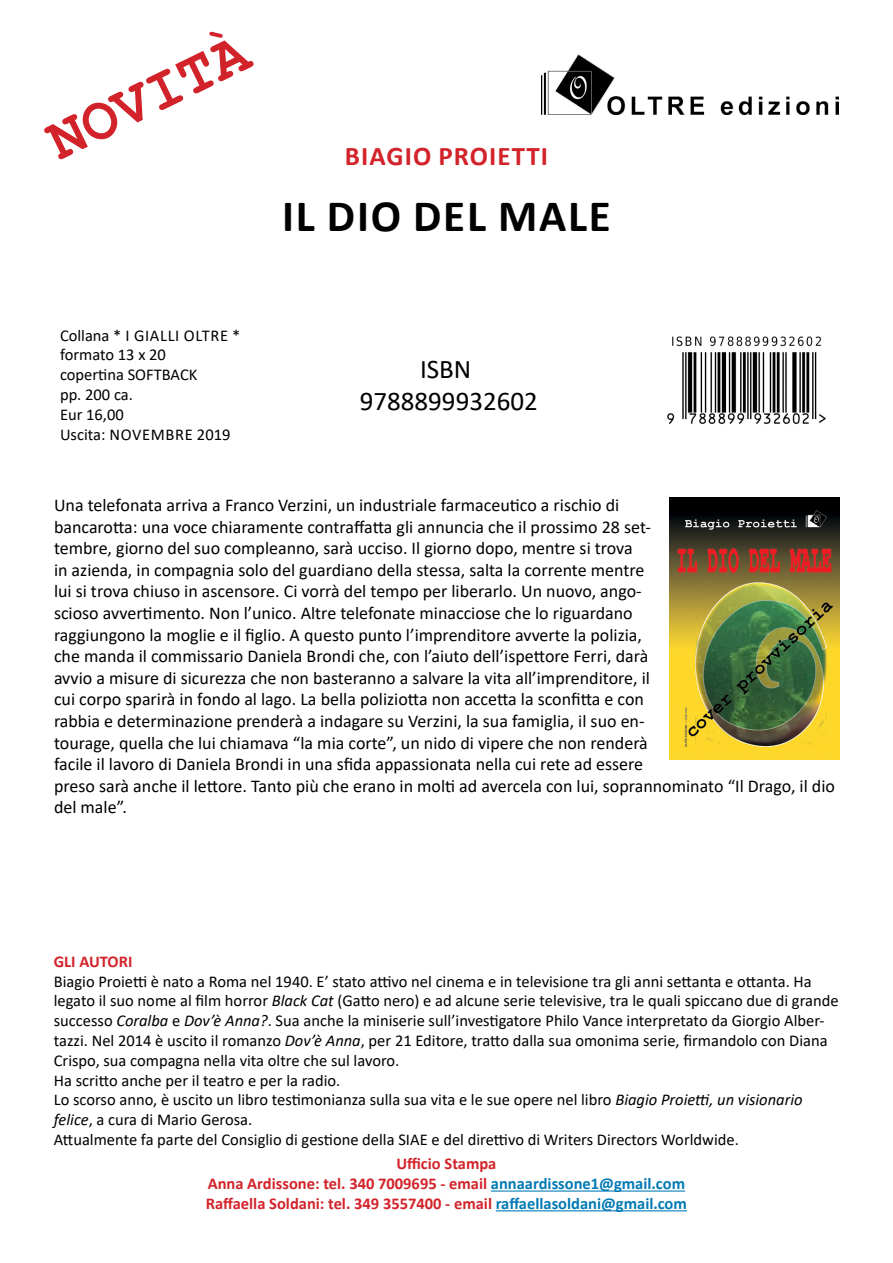
<style>
.page{position:relative;width:893px;height:1263px;background:#fff}
.page>*{position:absolute;margin:0;border:0;box-sizing:border-box;transform-origin:0 0}
.t1{font:700 60px "Courier New";color:#d2232a}
.t2{font:700 45px "Calibri";letter-spacing:.04em;color:#000}
.t3{font:27px/32.4px "Calibri";color:#000;text-align:center}
.t4{font:700 27px "Calibri";letter-spacing:.04em;color:#d2232a}
.t5{font:18px/21.6px "Calibri";color:#000}
.t6{font:16.5px/19.8px "Calibri";color:#000}
.t7{font:700 16.5px/19.8px "Calibri";color:#d2232a;text-align:center}
.s1{font-style:italic}
.s2{color:#0079b4}
</style>
<div class="page">
<img style="left:541px;top:54px;width:298px;height:60px">
<img style="left:667px;top:336px;width:159px;height:88px">
<hr style="left:491px;top:1190px;width:194px;height:1px;background:#0079b4">
<hr style="left:496px;top:1210px;width:191px;height:1px;background:#0079b4">
<img style="left:669px;top:497px;width:170px;height:262px">
<h1 class="t1" style="left:35px;top:110px;width:218px;rotate:-26deg">NOVITÀ</h1>
<h3 class="t4" style="left:345px;top:137px;width:205px">BIAGIO PROIETTI</h3>
<h2 class="t2" style="left:282px;top:185px;width:330px">IL DIO DEL MALE</h2>
<p class="t6" style="left:60px;top:325px;width:182px">Collana * I GIALLI OLTRE * formato 13 x 20<br>copertina SOFTBACK<br>pp. 200 ca.<br>Eur 16,00<br>Uscita: NOVEMBRE 2019</p>
<h3 class="t3" style="left:360px;top:352px;width:179px">ISBN<br>9788899932602</h3>
<p class="t5" style="left:54px;top:494px;width:782px">Una telefonata arriva a Franco Verzini, un industriale farmaceutico a rischio di<br>bancarotta: una voce chiaramente contraffatta gli annuncia che il prossimo 28 set-<br>tembre, giorno del suo compleanno, sarà ucciso. Il giorno dopo, mentre si trova<br>in azienda, in compagnia solo del guardiano della stessa, salta la corrente mentre<br>lui si trova chiuso in ascensore. Ci vorrà del tempo per liberarlo. Un nuovo, ango-<br>scioso avvertimento. Non l’unico. Altre telefonate minacciose che lo riguardano<br>raggiungono la moglie e il figlio. A questo punto l’imprenditore avverte la polizia,<br>che manda il commissario Daniela Brondi che, con l’aiuto dell’ispettore Ferri, darà<br>avvio a misure di sicurezza che non basteranno a salvare la vita all’imprenditore, il<br>cui corpo sparirà in fondo al lago. La bella poliziotta non accetta la sconfitta e con<br>rabbia e determinazione prenderà a indagare su Verzini, la sua famiglia, il suo en-<br>tourage, quella che lui chiamava “la mia corte”, un nido di vipere che non renderà<br>facile il lavoro di Daniela Brondi in una sfida appassionata nella cui rete ad essere<br>preso sarà anche il lettore. Tanto più che erano in molti ad avercela con lui, soprannominato “Il Drago, il dio del male”.</p>
<p class="t7" style="left:54px;top:951px;width:80px">GLI AUTORI</p>
<p class="t6" style="left:54px;top:971px;width:786px">Biagio Proietti è nato a Roma nel 1940. E’ stato attivo nel cinema e in televisione tra gli anni settanta e ottanta. Ha legato il suo nome al film horror <span class="s1">Black Cat</span> (Gatto nero) e ad alcune serie televisive, tra le quali spiccano due di grande successo <span class="s1">Coralba</span> e <span class="s1">Dov’è Anna?</span>. Sua anche la miniserie sull’investigatore Philo Vance interpretato da Giorgio Alber&shy;tazzi. Nel 2014 è uscito il romanzo <span class="s1">Dov’è Anna</span>, per 21 Editore, tratto dalla sua omonima serie, firmandolo con Diana Crispo, sua compagna nella vita oltre che sul lavoro.<br>Ha scritto anche per il teatro e per la radio.<br>Lo scorso anno, è uscito un libro testimonianza sulla sua vita e le sue opere nel libro <span class="s1">Biagio Proietti, un visionario felice</span>, a cura di Mario Gerosa.<br>Attualmente fa parte del Consiglio di gestione della SIAE e del direttivo di Writers Directors Worldwide.</p>
<p class="t7" style="left:206px;top:1154px;width:483px">Ufficio Stampa<br>Anna Ardissone: tel. 340 7009695 - email <span class="s2">annaardissone1@gmail.com<br></span>Raffaella Soldani: tel. 349 3557400 - email <span class="s2">raffaellasoldani@gmail.com</span></p>
</div>
